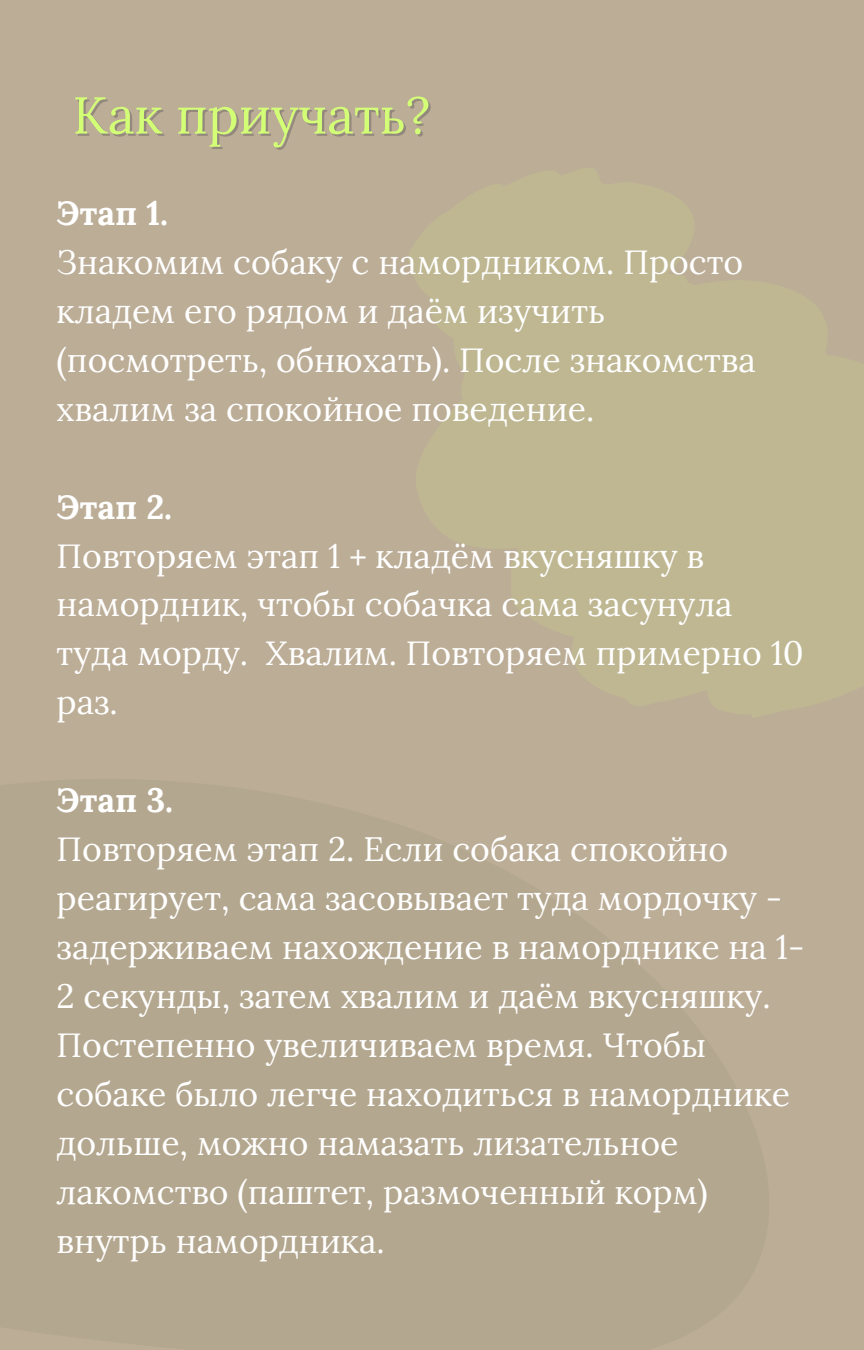
<style>
.page{position:relative;width:864px;height:1350px;background:#bcad97}
.page>*{position:absolute;margin:0;border:0;box-sizing:border-box;transform-origin:0 0}
.t1{font:51.75px "Lora";color:#d3ff76}
.t2{font:33.75px/49.1px "Lora";color:#fff}
.t3{font:700 33.75px "Lora";color:#fff}
</style>
<div class="page">
<p class="t1" style="left:73px;top:81px;width:359px">Как приучать?</p>
<p class="t3" style="left:57px;top:191px;width:113px">Этап 1.</p>
<p class="t2" style="left:57px;top:237px;width:701px">Знакомим собаку с намордником. Просто кладем его рядом и даём изучить (посмотреть, обнюхать). После знакомства хвалим за спокойное поведение.</p>
<p class="t3" style="left:57px;top:485px;width:117px">Этап 2.</p>
<p class="t2" style="left:57px;top:531px;width:749px">Повторяем этап 1 + кладём вкусняшку в намордник, чтобы собачка сама засунула туда морду. Хвалим. Повторяем примерно 10 раз.</p>
<p class="t3" style="left:57px;top:778px;width:118px">Этап 3.</p>
<p class="t2" style="left:57px;top:824px;width:749px">Повторяем этап 2. Если собака спокойно реагирует, сама засовывает туда мордочку - задерживаем нахождение в наморднике на 1- 2 секунды, затем хвалим и даём вкусняшку.<br>Постепенно увеличиваем время. Чтобы собаке было легче находиться в наморднике дольше, можно намазать лизательное лакомство (паштет, размоченный корм) внутрь намордника.</p>
</div>
